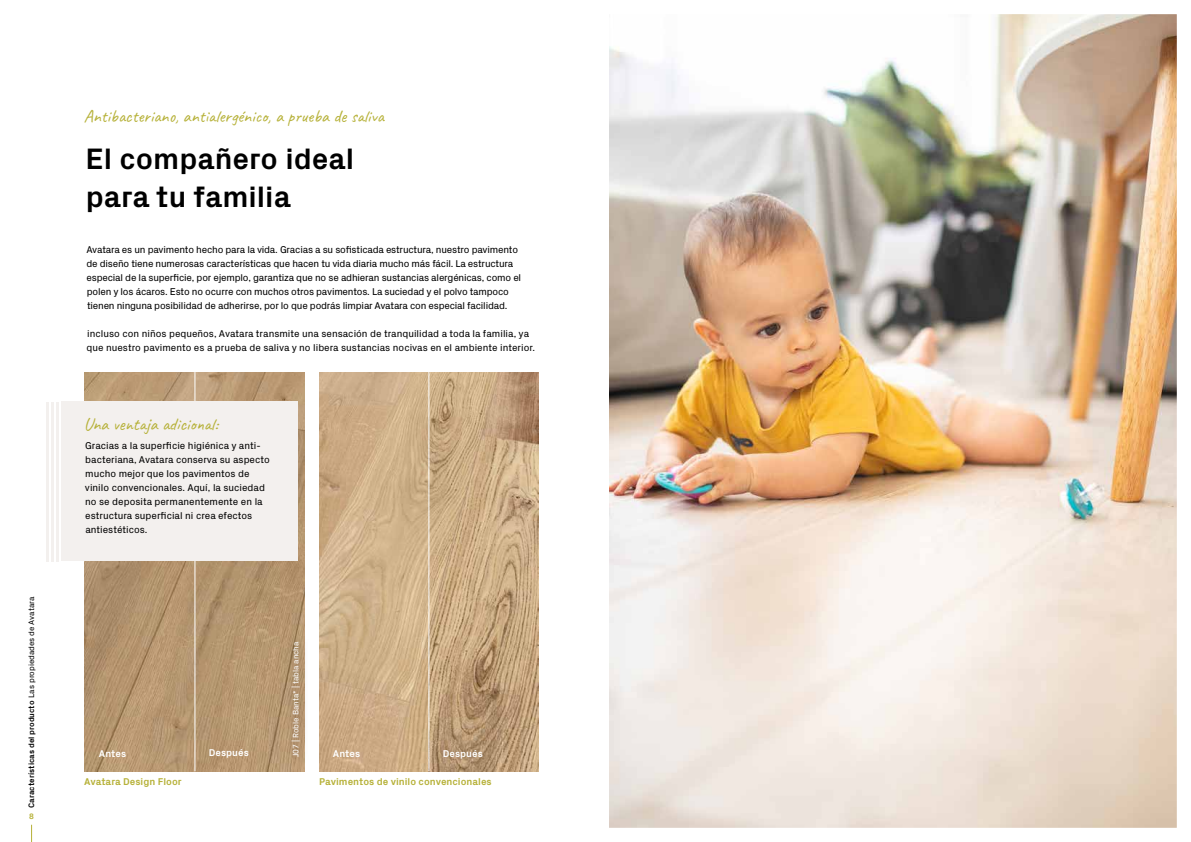
<style>
.page{position:relative;width:1191px;height:842px;background:#fff}
.page>*{position:absolute;margin:0;border:0;box-sizing:border-box;transform-origin:0 0}
.t1{font:700 30px/38px "Px Grotesk";color:#000}
.t2{font:18px "Caveat";color:#b6b138}
.t3{font:10px/14px "Px Grotesk";letter-spacing:-.02em;color:#000}
.t4{font:10px/14px "Px Grotesk";color:#000}
.t5{font:700 10px "Px Grotesk";color:#b6b138}
.t6{font:700 10px "Px Grotesk";color:#fff}
.t7{font:700 8px "Px Grotesk";color:#000}
.t8{font:8px "Px Grotesk";color:#fff}
.t9{font:700 8px "Px Grotesk";color:#b6b138}
.s1{font-weight:400}
</style>
<div class="page">
<img style="left:32px;top:14px;width:1145px;height:828px">
<div style="left:23px;top:807px;width:17px;height:19px;background:#fff"></div>
<svg style="left:31px;top:825px;width:1px;height:17px"></svg>
<p class="t7" style="left:26px;top:808px;width:213px;rotate:-90deg">Características del producto <span class="s1">Las propiedades de Avatara</span></p>
<p class="t9" style="left:29px;top:810px;width:6px">8</p>
<h2 class="t2" style="left:84px;top:104px;width:302px">Antibacteriano, antialergénico, a prueba de saliva</h2>
<h1 class="t1" style="left:86px;top:138px;width:270px">El compañero ideal para tu familia</h1>
<p class="t3" style="left:86px;top:242px;width:436px">Avatara es un pavimento hecho para la vida. Gracias a su sofisticada estructura, nuestro pavimento de diseño tiene numerosas características que hacen tu vida diaria mucho más fácil. La estructura especial de la superficie, por ejemplo, garantiza que no se adhieran sustancias alergénicas, como el polen y los ácaros. Esto no ocurre con muchos otros pavimentos. La suciedad y el polvo tampoco tienen ninguna posibilidad de adherirse, por lo que podrás limpiar Avatara con especial facilidad.</p>
<p class="t4" style="left:86px;top:326px;width:450px">incluso con niños pequeños, Avatara transmite una sensación de tranquilidad a toda la familia, ya que nuestro pavimento es a prueba de saliva y no libera sustancias nocivas en el ambiente interior.</p>
<h2 class="t2" style="left:84px;top:412px;width:135px">Una ventaja adicional:</h2>
<p class="t4" style="left:85px;top:438px;width:186px">Gracias a la superficie higiénica y anti&shy;bacteriana, Avatara conserva su aspecto mucho mejor que los pavimentos de vinilo convencionales. Aquí, la suciedad no se deposita permanentemente en la estructura superficial ni crea efectos antiestéticos.</p>
<p class="t8" style="left:290px;top:757px;width:117px;rotate:-90deg">J07 | Roble Banta* | tabla ancha</p>
<p class="t6" style="left:99px;top:746px;width:29px">Antes</p>
<p class="t6" style="left:209px;top:745px;width:42px">Después</p>
<p class="t6" style="left:333px;top:746px;width:29px">Antes</p>
<p class="t6" style="left:443px;top:746px;width:42px">Después</p>
<p class="t5" style="left:84px;top:775px;width:99px">Avatara Design Floor</p>
<p class="t5" style="left:319px;top:775px;width:174px">Pavimentos de vinilo convencionales</p>
</div>
